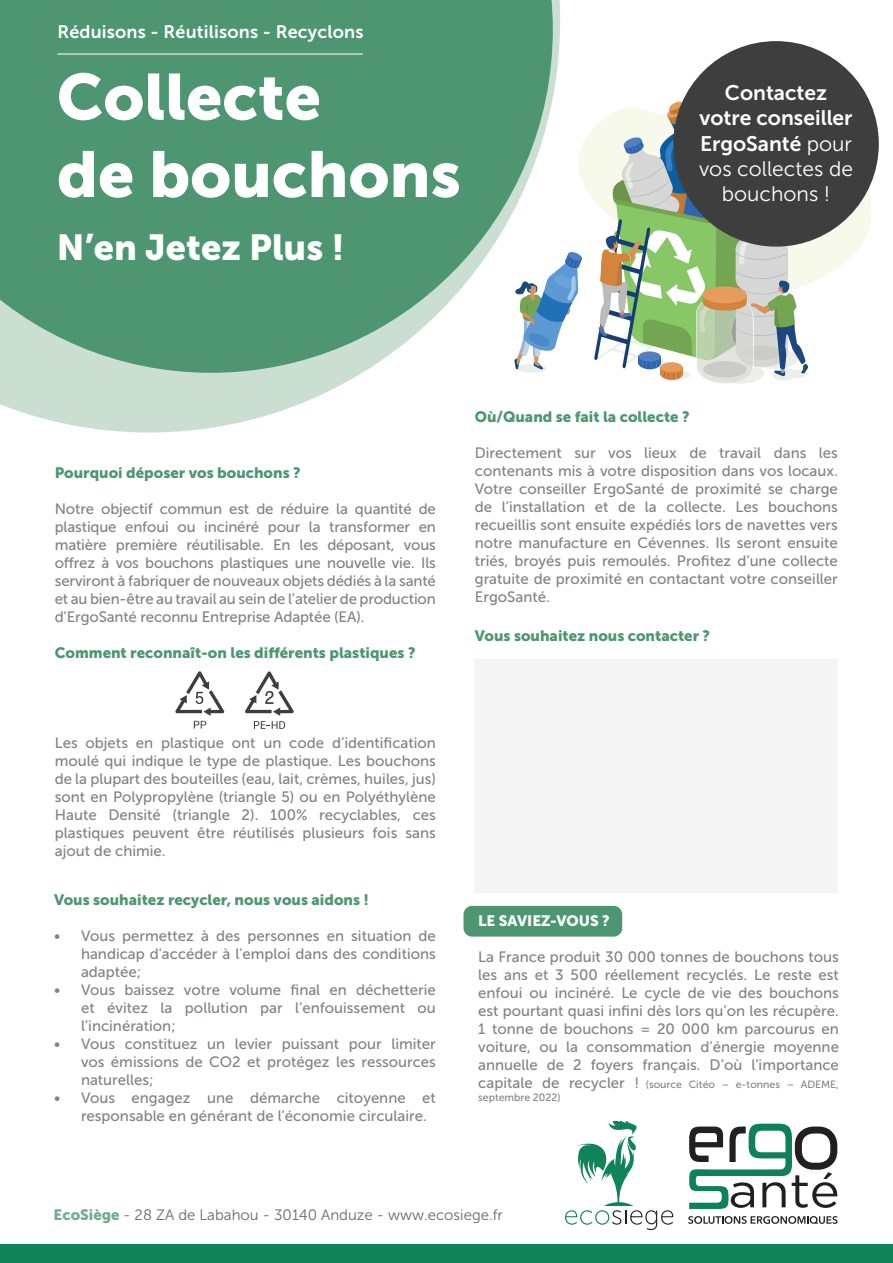
<style>
.page{position:relative;width:893px;height:1263px;background:#fff}
.page>*{position:absolute;margin:0;border:0;box-sizing:border-box;transform-origin:0 0}
.t1{font:64.5px/77.4px "Museo Sans 900";color:#fff}
.t2{font:36px "Museo Sans 900";color:#fff}
.t3{font:21px/25.2px "Museo Sans 700";color:#fff;text-align:center}
.t4{font:21px/25.2px "Museo Sans 300";color:#fff;text-align:center}
.t5{font:18px "Museo Sans 700";letter-spacing:.01em;color:#fff}
.t6{font:15px/18px "Museo Sans 500";color:#808285;text-align:justify}
.t7{font:15px "Museo Sans 900";color:#4d9671}
.t8{font:15px "Museo Sans 300";color:#69696c}
.t9{font:15px "Museo Sans 900";color:#fff}
.t10{font:10.5px/12.6px "Museo Sans 500";color:#808285}
.s1{font-family:"Museo Sans 300"}
.s2{font-size:15px}
.s3{font-family:"Museo Sans 900";color:#74ab8e}
</style>
<div class="page">
<div style="left:463px;top:906px;width:159px;height:30px;background:#4d9671;border-radius:9px"></div>
<svg style="left:0;top:0;width:560px;height:432px"></svg>
<svg style="left:0;top:0;width:553px;height:373px;fill:#4d9671"></svg>
<svg style="left:245px;top:671px;width:49px;height:58px"></svg>
<svg style="left:175px;top:671px;width:49px;height:57px"></svg>
<div style="left:715px;top:363px;width:49px;height:21px;background:#f6f8f6;border-radius:50%"></div>
<svg style="left:846px;top:68px;width:31px;height:193px"></svg>
<svg style="left:541px;top:35px;width:305px;height:348px"></svg>
<div style="left:673px;top:41px;width:206px;height:206px;background:#3e3e3f;border-radius:50%"></div>
<hr style="left:57px;top:54px;width:306px;height:1px;background:#fff">
<div style="left:0;top:1244px;width:893px;height:19px;background:#108358"></div>
<svg style="left:689px;top:1124px;width:148px;height:85px"></svg>
<svg style="left:688px;top:1216px;width:149px;height:8px"></svg>
<svg style="left:565px;top:1121px;width:108px;height:109px"></svg>
<div style="left:475px;top:659px;width:361px;height:234px;background:#f5f5f6"></div>
<p class="t5" style="left:57px;top:22px;width:308px">Réduisons - Réutilisons - Recyclons</p>
<h1 class="t1" style="left:57px;top:58px;width:405px">Collecte<br>de bouchons</h1>
<h2 class="t2" style="left:57px;top:227px;width:289px">N’en Jetez Plus !</h2>
<h3 class="t3" style="left:700px;top:80px;width:154px">Contactez votre conseiller<br>ErgoSanté <span class="s1">pour</span></h3>
<h3 class="t4" style="left:699px;top:156px;width:155px">vos collectes de bouchons !</h3>
<p class="t7" style="left:55px;top:464px;width:247px">Pourquoi déposer vos bouchons ?</p>
<p class="t6" style="left:55px;top:500px;width:383px">Notre objectif commun est de réduire la quantité de plastique enfoui ou incinéré pour la transformer en matière première réutilisable. En les déposant, vous offrez à vos bouchons plastiques une nouvelle vie. Ils serviront à fabriquer de nouveaux objets dédiés à la santé et au bien-être au travail au sein de l’atelier de production d’ErgoSanté reconnu Entreprise Adaptée (EA).</p>
<p class="t7" style="left:55px;top:644px;width:362px">Comment reconnaît-on les différents plastiques ?</p>
<p class="t6" style="left:55px;top:734px;width:383px">Les objets en plastique ont un code d’identification moulé qui indique le type de plastique. Les bouchons de la plupart des bouteilles (eau, lait, crèmes, huiles, jus) sont en Polypropylène (triangle 5) ou en Polyéthylène Haute Densité (triangle 2). 100% recyclables, ces plastiques peuvent être réutilisés plusieurs fois sans ajout de chimie.</p>
<p class="t7" style="left:54px;top:891px;width:317px">Vous souhaitez recycler, nous vous aidons !</p>
<p class="t6" style="left:81px;top:927px;width:356px;text-indent:-27px">• Vous permettez à des personnes en situation de handicap d'accéder à l'emploi dans des conditions adaptée;</p>
<p class="t6" style="left:81px;top:981px;width:356px;text-indent:-27px">• Vous baissez votre volume final en déchetterie et évitez la pollution par l’enfouissement ou l’incinération;</p>
<p class="t6" style="left:81px;top:1035px;width:356px;text-indent:-27px">• Vous constituez un levier puissant pour limiter vos émissions de CO2 et protégez les ressources naturelles;</p>
<p class="t6" style="left:81px;top:1089px;width:356px;text-indent:-27px">• Vous engagez une démarche citoyenne et responsable en générant de l’économie circulaire.</p>
<p class="t7" style="left:475px;top:408px;width:216px">Où/Quand se fait la collecte ?</p>
<p class="t6" style="left:475px;top:443px;width:365px">Directement sur vos lieux de travail dans les contenants mis à votre disposition dans vos locaux.<br>Votre conseiller ErgoSanté de proximité se charge de l’installation et de la collecte. Les bouchons recueillis sont ensuite expédiés lors de navettes vers notre manufacture en Cévennes. Ils seront ensuite triés, broyés puis remoulés. Profitez d’une collecte gratuite de proximité en contactant votre conseiller ErgoSanté.</p>
<p class="t7" style="left:475px;top:627px;width:237px">Vous souhaitez nous contacter ?</p>
<p class="t9" style="left:478px;top:912px;width:133px">LE SAVIEZ-VOUS ?</p>
<p class="t6" style="left:478px;top:948px;width:362px">La France produit 30 000 tonnes de bouchons tous les ans et 3 500 réellement recyclés. Le reste est enfoui ou incinéré. Le cycle de vie des bouchons est pourtant quasi infini dès lors qu’on les récupère.<br>1 tonne de bouchons = 20 000 km parcourus en voiture, ou la consommation d’énergie moyenne annuelle de 2 foyers français. D’où l’importance</p>
<p class="t10" style="left:478px;top:1078px;width:362px"><span class="s2">capitale de recycler !</span> (source Citéo – e-tonnes – ADEME, septembre 2022)</p>
<p class="t8" style="left:54px;top:1207px;width:451px"><span class="s3">EcoSiège</span> - 28 ZA de Labahou - 30140 Anduze - www.ecosiege.fr</p>
</div>
